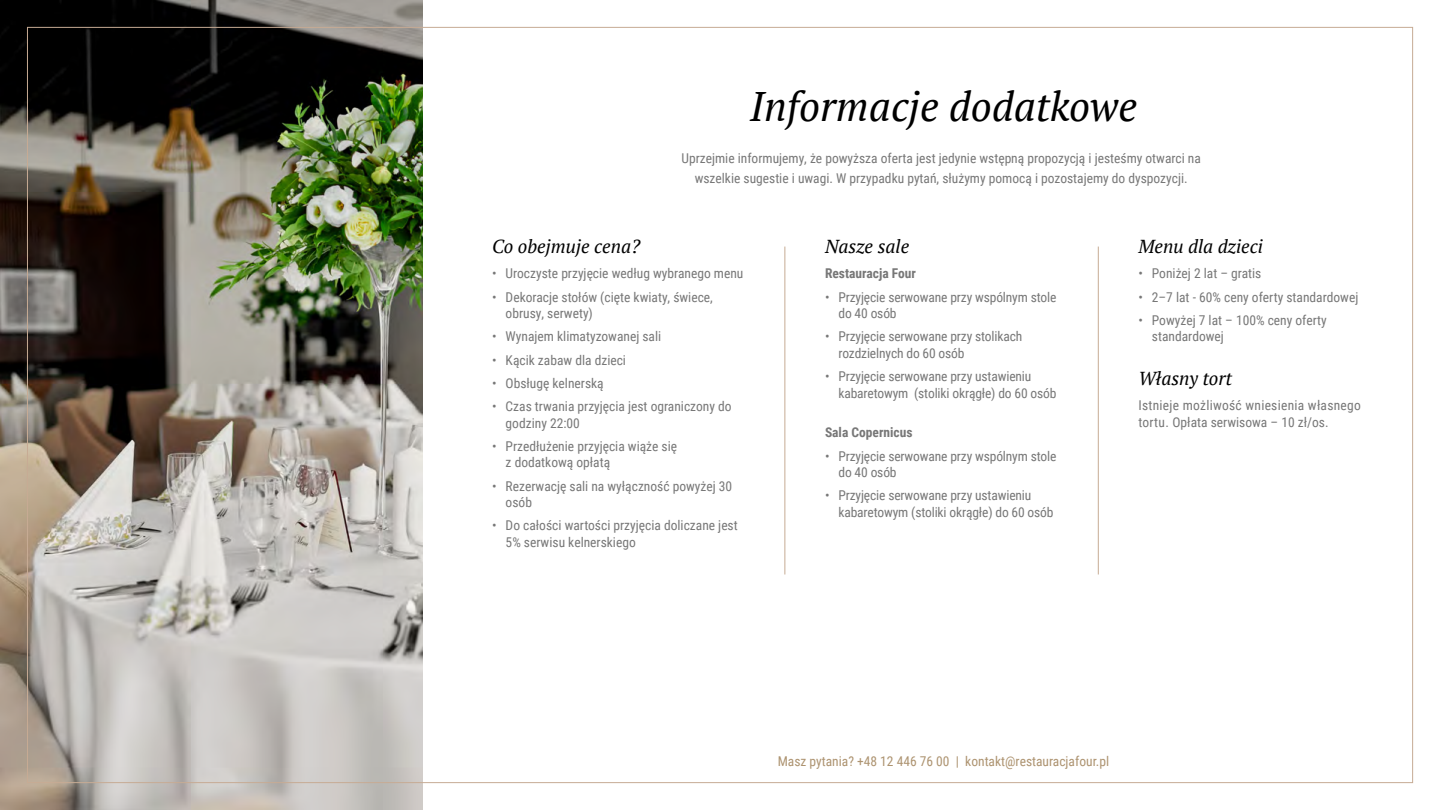
<style>
.page{position:relative;width:1440px;height:810px;background:#fff}
.page>*{position:absolute;margin:0;border:0;box-sizing:border-box;transform-origin:0 0}
.t1{font:italic 41.25px "PT Serif";color:#000}
.t2{font:italic 18.75px "PT Serif";color:#000}
.t3{font:13.5px/16.5px "Roboto Condensed";color:#777}
.t4{font:13.5px/16.5px "Roboto Condensed";letter-spacing:.02em;color:#777}
.t5{font:13.5px "Roboto Condensed";color:#ad9370}
.t6{font:700 13.5px "Roboto Condensed";color:#777}
</style>
<div class="page">
<img style="left:0;top:0;width:423px;height:810px">
<hr style="left:784px;top:247px;width:1px;height:328px;background:#c7ab94">
<hr style="left:1098px;top:247px;width:1px;height:328px;background:#c7ab94">
<h1 class="t1" style="left:750px;top:80px;width:389px">Informacje dodatkowe</h1>
<p class="t3" style="left:681px;top:148px;width:521px;line-height:20.2px;text-align:center">Uprzejmie informujemy, że powyższa oferta jest jedynie wstępną propozycją i jesteśmy otwarci na wszelkie sugestie i uwagi. W przypadku pytań, służymy pomocą i pozostajemy do dyspozycji.</p>
<h2 class="t2" style="left:492px;top:234px;width:150px">Co obejmuje cena?</h2>
<p class="t3" style="left:492px;top:265px;width:253px">• Uroczyste przyjęcie według wybranego menu</p>
<p class="t3" style="left:506px;top:288px;width:209px;text-indent:-14px">• Dekoracje stołów (cięte kwiaty, świece, obrusy, serwety)</p>
<p class="t3" style="left:492px;top:328px;width:171px">• Wynajem klimatyzowanej sali</p>
<p class="t3" style="left:492px;top:351px;width:135px">• Kącik zabaw dla dzieci</p>
<p class="t3" style="left:492px;top:374px;width:113px">• Obsługę kelnerską</p>
<p class="t3" style="left:506px;top:398px;width:227px;text-indent:-14px">• Czas trwania przyjęcia jest ograniczony do godziny 22:00</p>
<p class="t3" style="left:506px;top:437px;width:173px;text-indent:-14px">• Przedłużenie przyjęcia wiąże się z dodatkową opłatą</p>
<p class="t3" style="left:506px;top:477px;width:228px;text-indent:-14px">• Rezerwację sali na wyłączność powyżej 30 osób</p>
<p class="t3" style="left:506px;top:517px;width:234px;text-indent:-14px">• Do całości wartości przyjęcia doliczane jest<br>5% serwisu kelnerskiego</p>
<h2 class="t2" style="left:825px;top:234px;width:86px">Nasze sale</h2>
<p class="t6" style="left:825px;top:264px;width:92px">Restauracja Four</p>
<p class="t3" style="left:838px;top:288px;width:219px;text-indent:-14px">• Przyjęcie serwowane przy wspólnym stole do 40 osób</p>
<p class="t3" style="left:838px;top:328px;width:185px;text-indent:-14px">• Przyjęcie serwowane przy stolikach rozdzielnych do 60 osób</p>
<p class="t3" style="left:838px;top:368px;width:220px;text-indent:-14px">• Przyjęcie serwowane przy ustawieniu kabaretowym (stoliki okrągłe) do 60 osób</p>
<p class="t6" style="left:825px;top:423px;width:89px">Sala Copernicus</p>
<p class="t3" style="left:838px;top:447px;width:219px;text-indent:-14px">• Przyjęcie serwowane przy wspólnym stole do 40 osób</p>
<p class="t3" style="left:838px;top:487px;width:217px;text-indent:-14px">• Przyjęcie serwowane przy ustawieniu kabaretowym (stoliki okrągłe) do 60 osób</p>
<h2 class="t2" style="left:1138px;top:234px;width:126px">Menu dla dzieci</h2>
<p class="t3" style="left:1138px;top:265px;width:125px">• Poniżej 2 lat – gratis</p>
<p class="t3" style="left:1138px;top:288px;width:221px">• 2–7 lat - 60% ceny oferty standardowej</p>
<p class="t3" style="left:1152px;top:311px;width:176px;text-indent:-14px">• Powyżej 7 lat – 100% ceny oferty standardowej</p>
<h2 class="t2" style="left:1138px;top:366px;width:95px">Własny tort</h2>
<p class="t4" style="left:1138px;top:397px;width:224px">Istnieje możliwość wniesienia własnego tortu. Opłata serwisowa – 10 zł/os.</p>
<p class="t5" style="left:778px;top:752px;width:333px">Masz pytania? +48 12 446 76 00 | kontakt@restauracjafour.pl</p>
</div>
